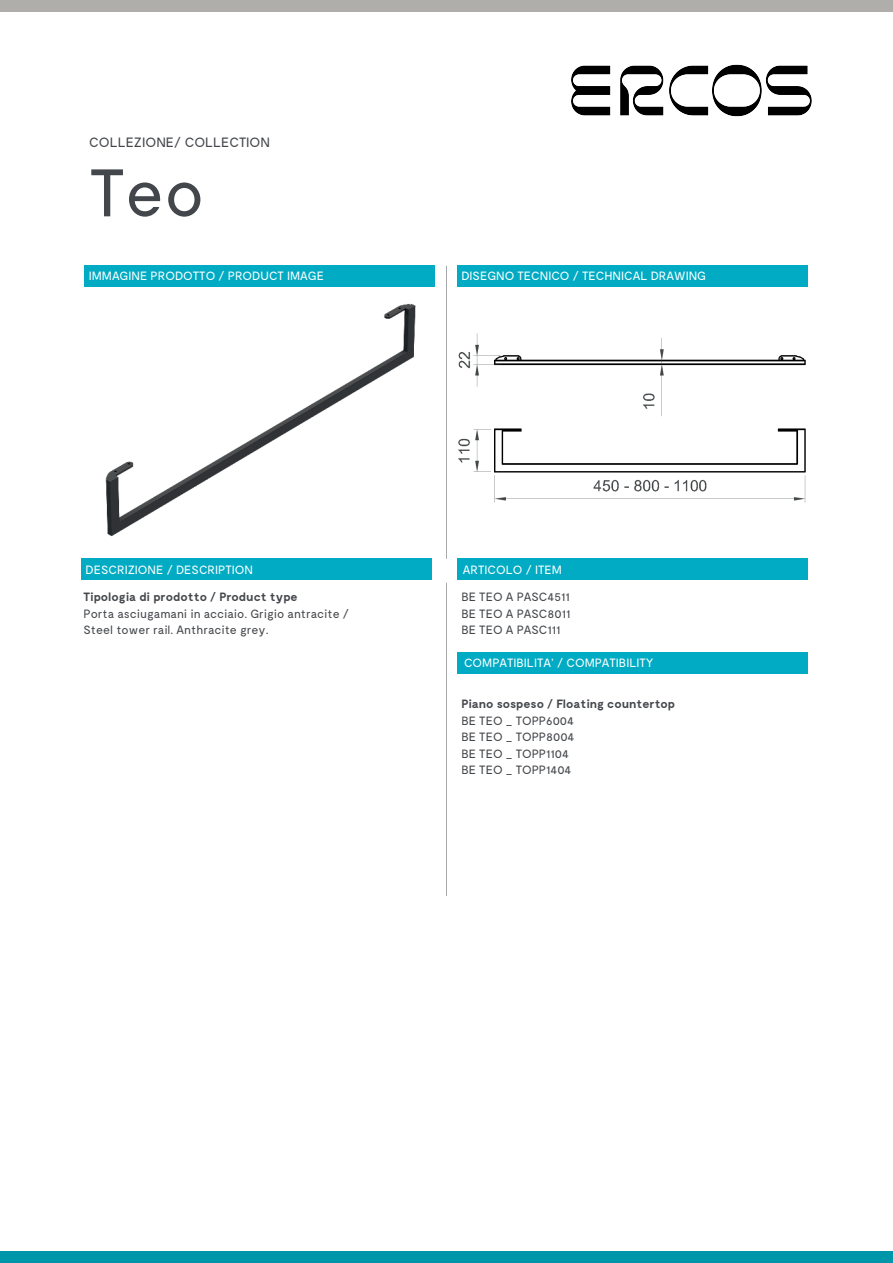
<style>
.page{position:relative;width:893px;height:1263px;background:#fff}
.page>*{position:absolute;margin:0;border:0;box-sizing:border-box;transform-origin:0 0}
.t1{font:67.05px "Moderat";color:#43464a}
.t2{font:13.5px "Moderat";color:#43464a}
.t3{font:12px/16.5px "Moderat";color:#43464a}
.t4{font:12px "Moderat";color:#fff}
.t5{font:700 12px "Moderat";color:#43464a}
</style>
<div class="page">
<div style="left:0;top:0;width:893px;height:12px;background:#b0aeab"></div>
<div style="left:0;top:1251px;width:893px;height:12px;background:#0096aa"></div>
<div style="left:81px;top:559px;width:351px;height:21px;background:#00abc3"></div>
<div style="left:457px;top:559px;width:351px;height:21px;background:#00abc3"></div>
<div style="left:85px;top:266px;width:350px;height:21px;background:#00abc3"></div>
<div style="left:457px;top:266px;width:351px;height:21px;background:#00abc3"></div>
<hr style="left:446px;top:266px;width:1px;height:293px;background:#a8a9ad">
<hr style="left:446px;top:583px;width:1px;height:313px;background:#a8a9ad">
<img style="left:105px;top:303px;width:311px;height:234px">
<img style="left:458px;top:333px;width:348px;height:170px">
<div style="left:457px;top:652px;width:351px;height:21px;background:#00abc3"></div>
<img style="left:571px;top:64px;width:241px;height:53px">
<p class="t2" style="left:89px;top:135px;width:182px">COLLEZIONE/ COLLECTION</p>
<h1 class="t1" style="left:89px;top:155px;width:117px">Teo</h1>
<p class="t4" style="left:89px;top:269px;width:237px">IMMAGINE PRODOTTO / PRODUCT IMAGE</p>
<p class="t4" style="left:461px;top:269px;width:246px">DISEGNO TECNICO / TECHNICAL DRAWING</p>
<p class="t4" style="left:86px;top:563px;width:169px">DESCRIZIONE / DESCRIPTION</p>
<p class="t4" style="left:463px;top:563px;width:101px">ARTICOLO / ITEM</p>
<p class="t3" style="left:461px;top:589px;width:111px;text-align:justify">BE TEO A PASC4511<br>BE TEO A PASC8011<br>BE TEO A PASC111</p>
<p class="t5" style="left:84px;top:590px;width:216px">Tipologia di prodotto / Product type</p>
<p class="t3" style="left:84px;top:606px;width:267px">Porta asciugamani in acciaio. Grigio antracite /<br>Steel tower rail. Anthracite grey.</p>
<p class="t4" style="left:464px;top:656px;width:191px">COMPATIBILITA’ / COMPATIBILITY</p>
<p class="t5" style="left:461px;top:697px;width:215px">Piano sospeso / Floating countertop</p>
<p class="t3" style="left:461px;top:713px;width:115px">BE TEO _ TOPP6004<br>BE TEO _ TOPP8004<br>BE TEO _ TOPP1104<br>BE TEO _ TOPP1404</p>
</div>
